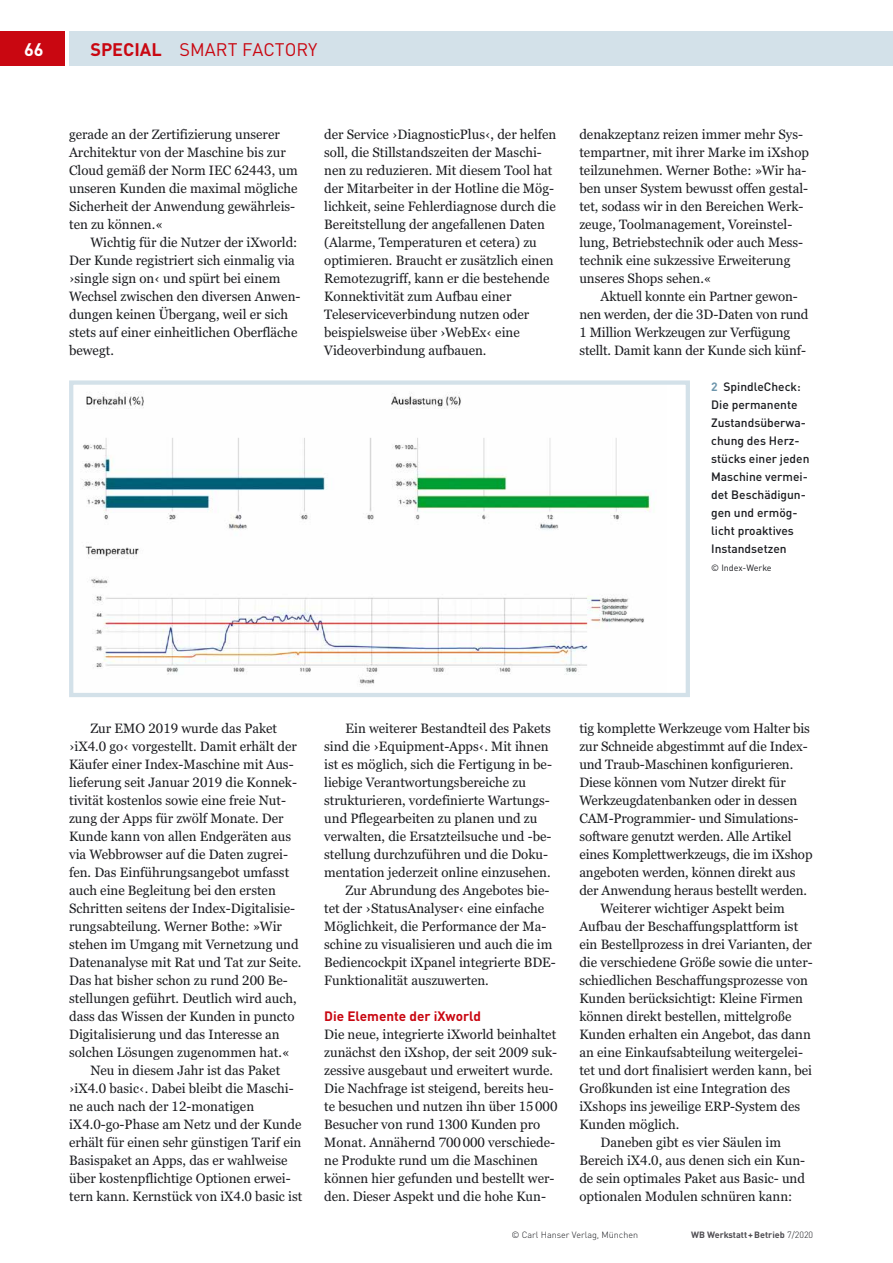
<style>
.page{position:relative;width:893px;height:1263px;background:#fff}
.page>*{position:absolute;margin:0;border:0;box-sizing:border-box;transform-origin:0 0}
.t1{font:18px "DINOT";color:#c90711}
.t2{font:700 18px "DINOT";color:#fff}
.t3{font:13.5px/18px "Georgia Pro";color:#1b1c20}
.t4{font:700 13.5px "DINOT";color:#c90711}
.t5{font:500 12px/18px "DINOT";color:#1b1c20}
.t6{font:300 9px "DINOT";color:#1b1c20}
.t7{font:700 9px "DINOT";color:#504e53}
.t8{font:9px "DINOT";color:#1b1c20}
.s1{font-weight:700}
.s2{font-weight:700;color:#6e96ac}
.s3{font-weight:300;color:#1b1c20}
</style>
<div class="page">
<div style="left:69px;top:32px;width:808px;height:34px;background:#d3e1e9"></div>
<div style="left:0;top:32px;width:65px;height:34px;background:#c90711"></div>
<img style="left:82px;top:393px;width:569px;height:292px">
<div style="left:69px;top:380px;width:621px;height:317px;border:4px solid #d3e1e9"></div>
<div style="left:877px;top:32px;width:16px;height:34px;background:#d3e1e9"></div>
<h1 class="t2" style="left:24px;top:38px;width:21px">66</h1>
<h1 class="t1" style="left:90px;top:38px;width:229px"><span class="s1">SPECIAL</span> SMART FACTORY</h1>
<p class="t3" style="left:69px;top:126px;width:230px">gerade an der Zertifizierung unserer Architektur von der Maschine bis zur Cloud gemäß der Norm IEC 62443, um unseren Kunden die maximal mögliche Sicherheit der Anwendung gewährleis&shy;ten zu können.«</p>
<p class="t3" style="left:69px;top:234px;width:233px;text-indent:21px">Wichtig für die Nutzer der iXworld:<br>Der Kunde registriert sich einmalig via ›single sign on‹ und spürt bei einem Wechsel zwischen den diversen Anwen&shy;dungen keinen Übergang, weil er sich stets auf einer einheitlichen Oberfläche bewegt.</p>
<p class="t3" style="left:324px;top:126px;width:234px">der Service ›DiagnosticPlus‹, der helfen soll, die Stillstandszeiten der Maschi&shy;nen zu reduzieren. Mit diesem Tool hat der Mitarbeiter in der Hotline die Mög&shy;lichkeit, seine Fehlerdiagnose durch die Bereitstellung der angefallenen Daten (Alarme, Temperaturen et cetera) zu optimieren. Braucht er zusätzlich einen Remotezugriff, kann er die bestehende Konnektivität zum Aufbau einer Teleserviceverbindung nutzen oder beispielsweise über ›WebEx‹ eine Videoverbindung aufbauen.</p>
<p class="t3" style="left:579px;top:126px;width:231px">denakzeptanz reizen immer mehr Sys&shy;tempartner, mit ihrer Marke im iXshop teilzunehmen. Werner Bothe: »Wir ha&shy;ben unser System bewusst offen gestal&shy;tet, sodass wir in den Bereichen Werk&shy;zeuge, Toolmanagement, Voreinstel&shy;lung, Betriebstechnik oder auch Mess&shy;technik eine sukzessive Erweiterung unseres Shops sehen.«</p>
<p class="t3" style="left:579px;top:288px;width:231px;text-indent:21px">Aktuell konnte ein Partner gewon&shy;nen werden, der die 3D-Daten von rund 1 Million Werkzeugen zur Verfügung stellt. Damit kann der Kunde sich künf-</p>
<p class="t5" style="left:711px;top:377px;width:100px"><span class="s2">2</span> SpindleCheck:<br>Die permanente<br>Zustandsüberwa&shy;chung des Herz&shy;stücks einer jeden<br>Maschine vermei&shy;det Beschädigun&shy;gen und ermög&shy;licht proaktives<br>Instandsetzen</p>
<p class="t8" style="left:711px;top:562px;width:62px">© Index-Werke</p>
<p class="t3" style="left:90px;top:720px;width:188px">Zur EMO 2019 wurde das Paket</p>
<p class="t3" style="left:69px;top:738px;width:229px">›iX4.0 go‹ vorgestellt. Damit erhält der</p>
<p class="t3" style="left:69px;top:756px;width:226px">Käufer einer Index-Maschine mit Aus-</p>
<p class="t3" style="left:69px;top:774px;width:229px">lieferung seit Januar 2019 die Konnek-</p>
<p class="t3" style="left:69px;top:792px;width:218px">tivität kostenlos sowie eine freie Nut-</p>
<p class="t3" style="left:69px;top:810px;width:216px">zung der Apps für zwölf Monate. Der</p>
<p class="t3" style="left:69px;top:828px;width:223px">Kunde kann von allen Endgeräten aus</p>
<p class="t3" style="left:69px;top:846px;width:220px">via Webbrowser auf die Daten zugrei-</p>
<p class="t3" style="left:69px;top:864px;width:222px">fen. Das Einführungsangebot umfasst</p>
<p class="t3" style="left:69px;top:882px;width:208px">auch eine Begleitung bei den ersten</p>
<p class="t3" style="left:69px;top:900px;width:228px">Schritten seitens der Index-Digitalisie-</p>
<p class="t3" style="left:69px;top:918px;width:214px">rungsabteilung. Werner Bothe: »Wir</p>
<p class="t3" style="left:69px;top:936px;width:231px">stehen im Umgang mit Vernetzung und</p>
<p class="t3" style="left:69px;top:954px;width:234px">Datenanalyse mit Rat und Tat zur Seite.</p>
<p class="t3" style="left:69px;top:972px;width:220px">Das hat bisher schon zu rund 200 Be-</p>
<p class="t3" style="left:69px;top:990px;width:229px">stellungen geführt. Deutlich wird auch,</p>
<p class="t3" style="left:69px;top:1008px;width:227px">dass das Wissen der Kunden in puncto</p>
<p class="t3" style="left:69px;top:1026px;width:212px">Digitalisierung und das Interesse an</p>
<p class="t3" style="left:69px;top:1044px;width:222px">solchen Lösungen zugenommen hat.«</p>
<p class="t3" style="left:90px;top:1062px;width:191px">Neu in diesem Jahr ist das Paket</p>
<p class="t3" style="left:69px;top:1080px;width:226px">›iX4.0 basic‹. Dabei bleibt die Maschi-</p>
<p class="t3" style="left:69px;top:1098px;width:187px">ne auch nach der 12-monatigen</p>
<p class="t3" style="left:69px;top:1116px;width:234px">iX4.0-go-Phase am Netz und der Kunde</p>
<p class="t3" style="left:69px;top:1134px;width:234px">erhält für einen sehr günstigen Tarif ein</p>
<p class="t3" style="left:69px;top:1152px;width:220px">Basispaket an Apps, das er wahlweise</p>
<p class="t3" style="left:69px;top:1170px;width:223px">über kostenpflichtige Optionen erwei-</p>
<p class="t3" style="left:69px;top:1188px;width:235px">tern kann. Kernstück von iX4.0 basic ist</p>
<p class="t3" style="left:345px;top:720px;width:207px">Ein weiterer Bestandteil des Pakets</p>
<p class="t3" style="left:324px;top:738px;width:226px">sind die ›Equipment-Apps‹. Mit ihnen</p>
<p class="t3" style="left:324px;top:756px;width:229px">ist es möglich, sich die Fertigung in be-</p>
<p class="t3" style="left:324px;top:774px;width:203px">liebige Verantwortungsbereiche zu</p>
<p class="t3" style="left:324px;top:792px;width:227px">strukturieren, vordefinierte Wartungs-</p>
<p class="t3" style="left:324px;top:810px;width:215px">und Pflegearbeiten zu planen und zu</p>
<p class="t3" style="left:324px;top:828px;width:229px">verwalten, die Ersatzteilsuche und -be-</p>
<p class="t3" style="left:324px;top:846px;width:225px">stellung durchzuführen und die Doku-</p>
<p class="t3" style="left:324px;top:864px;width:228px">mentation jederzeit online einzusehen.</p>
<p class="t3" style="left:345px;top:882px;width:205px">Zur Abrundung des Angebotes bie-</p>
<p class="t3" style="left:324px;top:900px;width:222px">tet der ›StatusAnalyser‹ eine einfache</p>
<p class="t3" style="left:324px;top:918px;width:224px">Möglichkeit, die Performance der Ma-</p>
<p class="t3" style="left:324px;top:936px;width:230px">schine zu visualisieren und auch die im</p>
<p class="t3" style="left:324px;top:954px;width:233px">Bediencockpit iXpanel integrierte BDE-</p>
<p class="t3" style="left:324px;top:972px;width:166px">Funktionalität auszuwerten.</p>
<p class="t4" style="left:324px;top:1007px;width:158px">Die Elemente der iXworld</p>
<p class="t3" style="left:324px;top:1026px;width:235px">Die neue, integrierte iXworld beinhaltet zunächst den iXshop, der seit 2009 suk&shy;zessive ausgebaut und erweitert wurde.<br>Die Nachfrage ist steigend, bereits heu&shy;te besuchen und nutzen ihn über 15 000<br>Besucher von rund 1300 Kunden pro Monat. Annähernd 700000 verschiede&shy;ne Produkte rund um die Maschinen können hier gefunden und bestellt wer&shy;den. Dieser Aspekt und die hohe Kun-</p>
<p class="t3" style="left:579px;top:720px;width:232px">tig komplette Werkzeuge vom Halter bis</p>
<p class="t3" style="left:579px;top:738px;width:230px">zur Schneide abgestimmt auf die Index-</p>
<p class="t3" style="left:579px;top:756px;width:215px">und Traub-Maschinen konfigurieren.</p>
<p class="t3" style="left:579px;top:774px;width:208px">Diese können vom Nutzer direkt für</p>
<p class="t3" style="left:579px;top:792px;width:219px">Werkzeugdatenbanken oder in dessen</p>
<p class="t3" style="left:579px;top:810px;width:221px">CAM-Programmier- und Simulations-</p>
<p class="t3" style="left:579px;top:828px;width:214px">software genutzt werden. Alle Artikel</p>
<p class="t3" style="left:579px;top:846px;width:235px">eines Komplettwerkzeugs, die im iXshop</p>
<p class="t3" style="left:579px;top:864px;width:218px">angeboten werden, können direkt aus</p>
<p class="t3" style="left:579px;top:882px;width:229px">der Anwendung heraus bestellt werden.</p>
<p class="t3" style="left:601px;top:900px;width:186px">Weiterer wichtiger Aspekt beim</p>
<p class="t3" style="left:579px;top:918px;width:220px">Aufbau der Beschaffungsplattform ist</p>
<p class="t3" style="left:579px;top:936px;width:234px">ein Bestellprozess in drei Varianten, der</p>
<p class="t3" style="left:579px;top:954px;width:235px">die verschiedene Größe sowie die unter-</p>
<p class="t3" style="left:579px;top:972px;width:230px">schiedlichen Beschaffungsprozesse von</p>
<p class="t3" style="left:579px;top:990px;width:225px">Kunden berücksichtigt: Kleine Firmen</p>
<p class="t3" style="left:579px;top:1008px;width:214px">können direkt bestellen, mittelgroße</p>
<p class="t3" style="left:579px;top:1026px;width:233px">Kunden erhalten ein Angebot, das dann</p>
<p class="t3" style="left:579px;top:1044px;width:225px">an eine Einkaufsabteilung weitergelei-</p>
<p class="t3" style="left:579px;top:1062px;width:234px">tet und dort finalisiert werden kann, bei</p>
<p class="t3" style="left:579px;top:1080px;width:212px">Großkunden ist eine Integration des</p>
<p class="t3" style="left:579px;top:1098px;width:222px">iXshops ins jeweilige ERP-System des</p>
<p class="t3" style="left:579px;top:1116px;width:102px">Kunden möglich.</p>
<p class="t3" style="left:601px;top:1134px;width:182px">Daneben gibt es vier Säulen im</p>
<p class="t3" style="left:579px;top:1152px;width:227px">Bereich iX4.0, aus denen sich ein Kun-</p>
<p class="t3" style="left:579px;top:1170px;width:227px">de sein optimales Paket aus Basic- und</p>
<p class="t3" style="left:579px;top:1188px;width:214px">optionalen Modulen schnüren kann:</p>
<p class="t6" style="left:511px;top:1229px;width:128px">© Carl Hanser Verlag, München</p>
<p class="t7" style="left:691px;top:1229px;width:124px">WB Werkstatt + Betrieb <span class="s3">7/2020</span></p>
</div>
